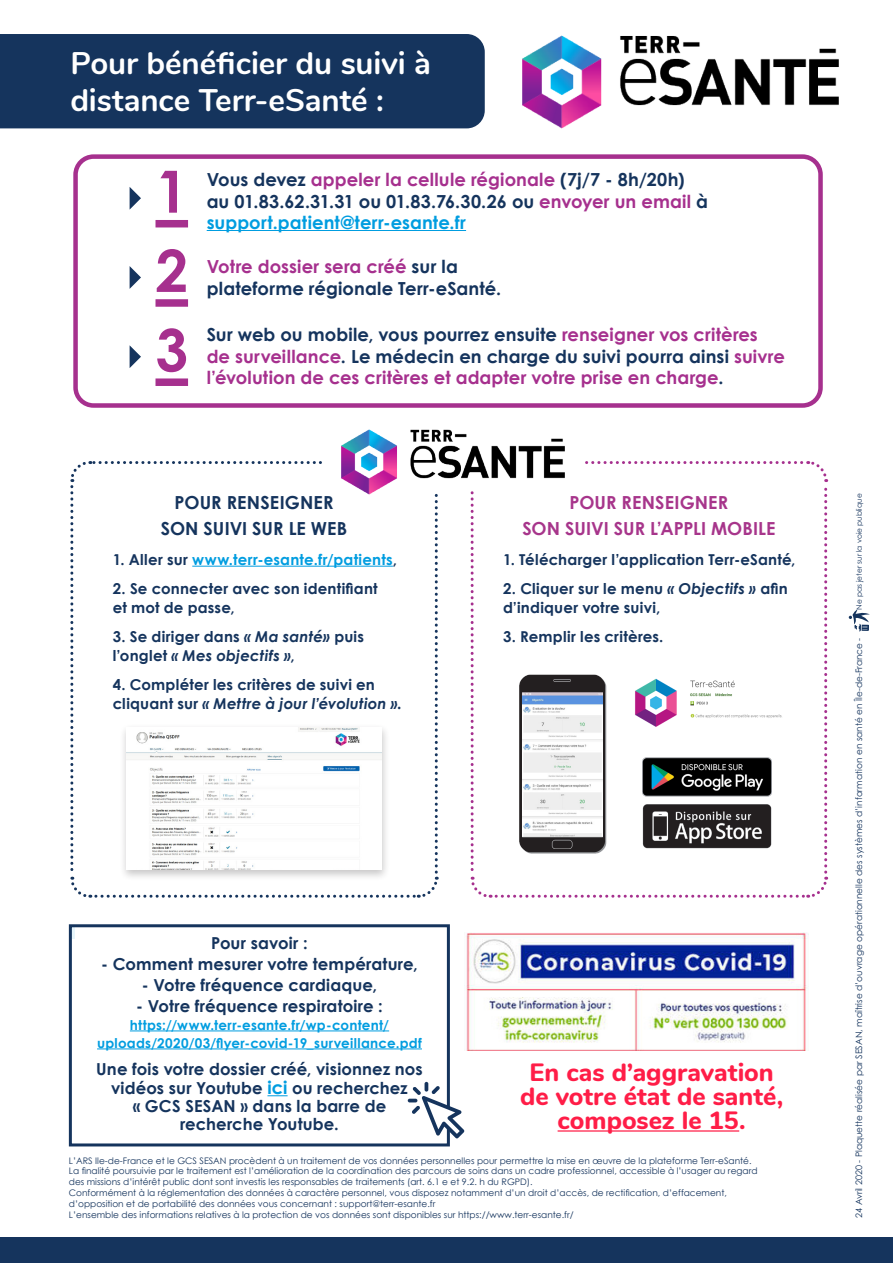
<style>
.page{position:relative;width:893px;height:1263px;background:#fff}
.page>*{position:absolute;margin:0;border:0;box-sizing:border-box;transform-origin:0 0}
.t1{font:700 58.2px "Century Gothic";color:#a6308e}
.t2{font:700 31.2px/37.3px "Nunito";letter-spacing:-.005em;color:#fff}
.t3{font:800 24.9px/24px "Nunito";color:#ff1d47;text-align:center}
.t4{font:700 18px/21.6px "Century Gothic";letter-spacing:.005em;color:#15345d}
.t5{font:700 18px "Century Gothic";letter-spacing:.005em;color:#a6308e}
.t6{font:700 18px "Century Gothic";color:#a7358b}
.t7{font:700 16.5px/19.5px "Century Gothic";letter-spacing:.005em;color:#15345d;text-align:center}
.t8{font:700 15px/19.5px "Century Gothic";letter-spacing:.015em;color:#15345d}
.t9{font:700 15px "Century Gothic";letter-spacing:.02em;color:#009de0}
.t10{font:italic 700 15px "Century Gothic";letter-spacing:.01em;color:#15345d}
.t11{font:700 13.5px "Century Gothic";letter-spacing:.02em;color:#009de0}
.t12{font:9px/10.8px "Century Gothic";color:#15345d}
.t13{font:9px "Century Gothic Pro";color:#15345d}
.t14{font:7.5px "Century Gothic Pro";color:#15345d}
.s1{color:#a6308e}
.s2{color:#009de0}
.s3{color:#15345d}
.s4{font-style:italic}
.s5{font-style:normal}
.s6{font-size:18px;color:#009de0}
</style>
<div class="page">
<div style="left:0;top:34px;width:485px;height:94px;background:#15345d"></div>
<img style="left:522px;top:36px;width:317px;height:92px">
<div style="left:73px;top:154px;width:750px;height:254px;border:4px solid #a6308e;border-radius:18px"></div>
<div style="left:155px;top:299px;width:33px;height:8px;background:#a6308e"></div>
<svg style="left:130px;top:266px;width:11px;height:23px"></svg>
<div style="left:155px;top:378px;width:33px;height:8px;background:#a6308e"></div>
<svg style="left:130px;top:346px;width:11px;height:22px"></svg>
<hr style="left:207px;top:230px;width:259px;height:1px;background:#009de0">
<div style="left:155px;top:220px;width:33px;height:7px;background:#a6308e"></div>
<svg style="left:130px;top:187px;width:11px;height:22px"></svg>
<img style="left:466px;top:932px;width:342px;height:119px">
<div style="left:70px;top:925px;width:5px;height:13px;background:#e6f5fb"></div>
<div style="left:69px;top:924px;width:381px;height:222px;border:3px solid #15345d"></div>
<hr style="left:130px;top:1030px;width:259px;height:1px;background:#009de0">
<hr style="left:97px;top:1048px;width:325px;height:1px;background:#009de0">
<svg style="left:267px;top:1095px;width:21px;height:1px"></svg>
<svg style="left:70px;top:461px;width:369px;height:437px"></svg>
<hr style="left:192px;top:566px;width:201px;height:1px;background:#009de0">
<div style="left:120px;top:723px;width:270px;height:158px;background:#231f20;opacity:.25"></div>
<img style="left:127px;top:727px;width:255px;height:143px">
<div style="left:0;top:1237px;width:893px;height:26px;background:#15345d"></div>
<svg style="left:470px;top:461px;width:359px;height:437px"></svg>
<img style="left:630px;top:675px;width:160px;height:54px">
<img style="left:642px;top:755px;width:130px;height:44px">
<img style="left:642px;top:803px;width:130px;height:45px">
<img style="left:514px;top:672px;width:94px;height:188px">
<img style="left:523px;top:692px;width:79px;height:144px">
<svg style="left:408px;top:1082px;width:56px;height:56px"></svg>
<hr style="left:558px;top:1130px;width:181px;height:1px;background:#ff1d47">
<div style="left:323px;top:434px;width:260px;height:57px;background:#fff"></div>
<img style="left:342px;top:430px;width:222px;height:65px">
<div style="left:519px;top:496px;width:260px;height:39px;background:#fff"></div>
<div style="left:150px;top:496px;width:208px;height:39px;background:#fff"></div>
<svg style="left:849px;top:610px;width:21px;height:21px"></svg>
<p class="t2" style="left:70px;top:42px;width:362px">Pour bénéficier du suivi à distance Terr-eSanté :</p>
<p class="t1" style="left:155px;top:147px;width:34px">1</p>
<p class="t1" style="left:155px;top:227px;width:34px">2</p>
<p class="t1" style="left:155px;top:306px;width:34px">3</p>
<p class="t4" style="left:207px;top:168px;width:503px">Vous devez <span class="s1">appeler la cellule régionale</span> (7j/7 - 8h/20h) au 01.83.62.31.31 ou 01.83.76.30.26 ou <span class="s1">envoyer un email</span> à <span class="s2">support.patient@terr-esante.fr</span></p>
<p class="t5" style="left:207px;top:253px;width:253px">Votre dossier sera créé <span class="s3">sur la</span></p>
<p class="t4" style="left:207px;top:277px;width:296px">plateforme régionale Terr-eSanté.</p>
<p class="t4" style="left:207px;top:323px;width:580px">Sur web ou mobile, vous pourrez ensuite <span class="s1">renseigner vos critères de surveillance</span>. Le médecin en charge du suivi pourra ainsi <span class="s1">suivre</span></p>
<p class="t5" style="left:207px;top:364px;width:518px">l’évolution de ces critères et adapter votre prise en charge<span class="s3">.</span></p>
<p class="t4" style="left:175px;top:491px;width:160px">POUR RENSEIGNER</p>
<p class="t4" style="left:161px;top:517px;width:188px">SON SUIVI SUR LE WEB</p>
<p class="t9" style="left:113px;top:548px;width:286px"><span class="s3">1. Aller sur</span> www.terr-esante.fr/patients<span class="s3">,</span></p>
<p class="t8" style="left:113px;top:578px;width:267px">2. Se connecter avec son identifiant</p>
<p class="t8" style="left:113px;top:597px;width:124px">et mot de passe,</p>
<p class="t8" style="left:113px;top:626px;width:253px">3. Se diriger dans <span class="s4">« Ma santé»</span> puis</p>
<p class="t10" style="left:113px;top:644px;width:184px"><span class="s5">l’onglet</span> « Mes objectifs »<span class="s5">,</span></p>
<p class="t8" style="left:113px;top:674px;width:291px">4. Compléter les critères de suivi en cliquant sur <span class="s4">« Mettre à jour l’évolution ».</span></p>
<p class="t6" style="left:569px;top:489px;width:160px">POUR RENSEIGNER</p>
<p class="t6" style="left:522px;top:515px;width:255px">SON SUIVI SUR L’APPLI MOBILE</p>
<p class="t8" style="left:503px;top:549px;width:294px">1. Télécharger l’application Terr-eSanté,</p>
<p class="t8" style="left:503px;top:578px;width:286px">2. Cliquer sur le menu <span class="s4">« Objectifs »</span> afin d’indiquer votre suivi,</p>
<p class="t8" style="left:503px;top:626px;width:162px">3. Remplir les critères.</p>
<p class="t7" style="left:211px;top:932px;width:98px">Pour savoir :</p>
<p class="t7" style="left:101px;top:953px;width:318px">- Comment mesurer votre température,</p>
<p class="t7" style="left:142px;top:974px;width:237px">- Votre fréquence cardiaque,</p>
<p class="t7" style="left:136px;top:995px;width:248px">- Votre fréquence respiratoire :</p>
<p class="t11" style="left:130px;top:1015px;width:261px">https://www.terr-esante.fr/wp-content/</p>
<p class="t11" style="left:97px;top:1033px;width:326px">uploads/2020/03/flyer-covid-19_surveillance.pdf</p>
<p class="t7" style="left:96px;top:1058px;width:328px">Une fois votre dossier créé, visionnez nos vidéos sur Youtube <span class="s6">ici</span> ou recherchez</p>
<p class="t7" style="left:133px;top:1097px;width:255px;line-height:18px">« GCS SESAN » dans la barre de recherche Youtube.</p>
<p class="t3" style="left:520px;top:1059px;width:265px">En cas d’aggravation de votre état de santé, composez le 15.</p>
<p class="t12" style="left:69px;top:1155px;width:684px">L’ARS Ile-de-France et le GCS SESAN procèdent à un traitement de vos données personnelles pour permettre la mise en œuvre de la plateforme Terr-eSanté.</p>
<p class="t12" style="left:69px;top:1165px;width:690px">La finalité poursuivie par le traitement est l’amélioration de la coordination des parcours de soins dans un cadre professionnel, accessible à l’usager au regard des missions d’intérêt public dont sont investis les responsables de traitements (art. 6.1 e et 9.2. h du RGPD).</p>
<p class="t12" style="left:69px;top:1187px;width:660px">Conformément à la réglementation des données à caractère personnel, vous disposez notamment d’un droit d’accès, de rectification, d’effacement, d’opposition et de portabilité des données vous concernant : support@terr-esante.fr</p>
<p class="t12" style="left:69px;top:1209px;width:506px">L’ensemble des informations relatives à la protection de vos données sont disponibles sur https://www.terr-esante.fr/</p>
<p class="t14" style="left:855px;top:610px;width:118px;rotate:-90deg">Ne pas jeter sur la voie publique</p>
<p class="t13" style="left:853px;top:1217px;width:582px;rotate:-90deg">24 Avril 2020 - Plaquette réalisée par SESAN, maîtrise d’ouvrage opérationnelle des systèmes d’information en santé en Île-de-France -</p>
</div>
